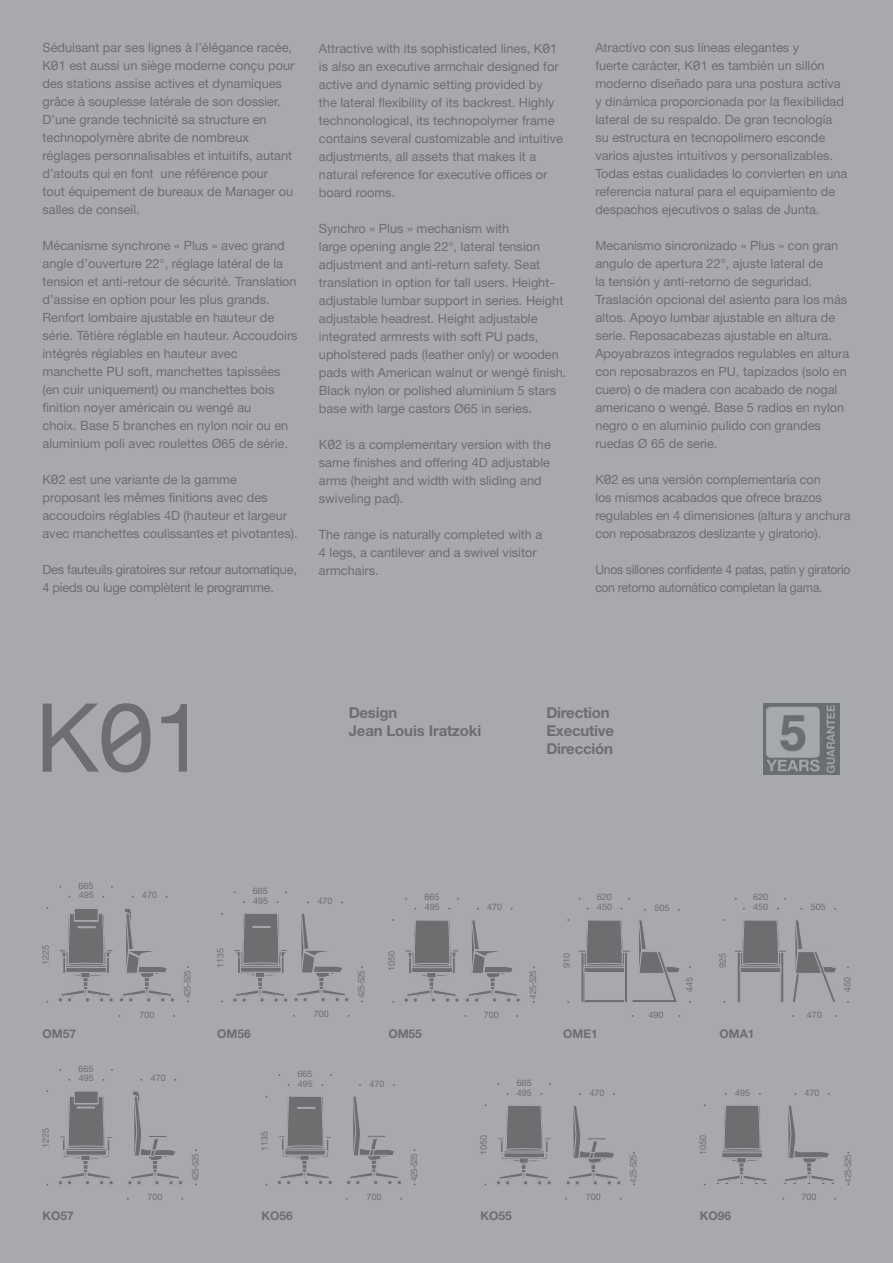
<style>
.page{position:relative;width:893px;height:1263px;background:#a7a9ac}
.page>*{position:absolute;margin:0;border:0;box-sizing:border-box;transform-origin:0 0}
.t1{font:95.4px "Helvetica Neue LT Std";color:#6d6e70}
.t2{font:700 15px/18px "Helvetica Neue LT Std";letter-spacing:-.015em;color:#6d6e70}
.t3{font:12.75px/18px "Helvetica Neue LT Std";color:#6d6e70}
.t4{font:12.75px/18px "Helvetica Neue LT Std";letter-spacing:-.02em;color:#6d6e70;scale:.95 1}
.t5{font:12.75px/18px "Helvetica Neue LT Std";letter-spacing:-.02em;color:#6d6e70}
.t6{font:700 12px "Helvetica Neue LT Std";color:#6d6e70}
.t7{font:9px/9.9px "Helvetica Neue LT Std";color:#6d6e70}
.t8{font:9px "Helvetica Neue LT Std";color:#6d6e70;scale:.9 1}
.s1{font-family:"Consolas";font-size:14.25px}
.s2{font-family:"Consolas";font-size:105.75px}
</style>
<div class="page">
<svg style="left:716px;top:1105px;width:51px;height:80px"></svg>
<hr style="left:724px;top:1151px;width:37px;height:1px;background:#a7a9ac">
<svg style="left:784px;top:1105px;width:51px;height:80px"></svg>
<svg style="left:59px;top:1091px;width:54px;height:94px"></svg>
<svg style="left:128px;top:1091px;width:54px;height:94px"></svg>
<svg style="left:278px;top:1096px;width:54px;height:88px"></svg>
<svg style="left:347px;top:1096px;width:54px;height:88px"></svg>
<svg style="left:497px;top:1105px;width:54px;height:80px"></svg>
<svg style="left:566px;top:1106px;width:55px;height:79px"></svg>
<svg style="left:59px;top:909px;width:115px;height:93px"></svg>
<svg style="left:233px;top:913px;width:116px;height:89px"></svg>
<svg style="left:404px;top:920px;width:116px;height:82px"></svg>
<svg style="left:735px;top:920px;width:101px;height:83px"></svg>
<svg style="left:578px;top:920px;width:102px;height:83px"></svg>
<img style="left:763px;top:703px;width:77px;height:71px">
<p class="t3" style="left:42px;top:39px;width:253px">Séduisant par ses lignes à l’élégance racée, K<span class="s1">0</span>1 est aussi un siège moderne conçu pour des stations assise actives et dynamiques grâce à souplesse latérale de son dossier.<br>D’une grande technicité sa structure en technopolymère abrite de nombreux réglages personnalisables et intuitifs, autant d’atouts qui en font une référence pour<br>tout équipement de bureaux de Manager ou salles de conseil.</p>
<p class="t3" style="left:42px;top:237px;width:257px">Mécanisme synchrone « Plus » avec grand angle d’ouverture 22°, réglage latéral de la tension et anti-retour de sécurité. Translation d’assise en option pour les plus grands.<br>Renfort lombaire ajustable en hauteur de série. Têtière réglable en hauteur. Accoudoirs intégrés réglables en hauteur avec manchette PU soft, manchettes tapissées (en cuir uniquement) ou manchettes bois finition noyer américain ou wengé au<br>choix. Base 5 branches en nylon noir ou en aluminium poli avec roulettes Ø65 de série.</p>
<p class="t3" style="left:42px;top:471px;width:257px">K<span class="s1">0</span>2 est une variante de la gamme proposant les mêmes finitions avec des accoudoirs réglables 4D (hauteur et largeur avec manchettes coulissantes et pivotantes).</p>
<p class="t5" style="left:42px;top:561px;width:256px">Des fauteuils giratoires sur retour automatique,<br>4 pieds ou luge complètent le programme.</p>
<p class="t3" style="left:319px;top:41px;width:245px">Attractive with its sophisticated lines, K<span class="s1">0</span>1 is also an executive armchair designed for active and dynamic setting provided by the lateral flexibility of its backrest. Highly technonological, its technopolymer frame contains several customizable and intuitive adjustments, all assets that makes it a natural reference for executive offices or board rooms.</p>
<p class="t3" style="left:319px;top:221px;width:249px">Synchro « Plus » mechanism with<br>large opening angle 22°, lateral tension adjustment and anti-return safety. Seat translation in option for tall users. Height&shy;adjustable lumbar support in series. Height adjustable headrest. Height adjustable integrated armrests with soft PU pads, upholstered pads (leather only) or wooden pads with American walnut or wengé finish.<br>Black nylon or polished aluminium 5 stars base with large castors Ø65 in series.</p>
<p class="t3" style="left:319px;top:437px;width:233px">K<span class="s1">0</span>2 is a complementary version with the same finishes and offering 4D adjustable arms (height and width with sliding and swiveling pad).</p>
<p class="t3" style="left:319px;top:527px;width:225px">The range is naturally completed with a<br>4 legs, a cantilever and a swivel visitor armchairs.</p>
<p class="t3" style="left:595px;top:39px;width:253px">Atractivo con sus líneas elegantes y<br>fuerte carácter, K<span class="s1">0</span>1 es también un sillón moderno diseñado para una postura activa y dinámica proporcionada por la flexibilidad lateral de su respaldo. De gran tecnología su estructura en tecnopolimero esconde varios ajustes intuitivos y personalizables.<br>Todas estas cualidades lo convierten en una referencia natural para el equipamiento de despachos ejecutivos o salas de Junta.</p>
<p class="t3" style="left:595px;top:237px;width:255px">Mecanismo sincronizado « Plus » con gran angulo de apertura 22°, ajuste lateral de<br>la tensión y anti-retorno de seguridad.<br>Traslación opcional del asiento para los más altos. Apoyo lumbar ajustable en altura de serie. Reposacabezas ajustable en altura.<br>Apoyabrazos integrados regulables en altura con reposabrazos en PU, tapizados (solo en cuero) o de madera con acabado de nogal americano o wengé. Base 5 radios en nylon negro o en aluminio pulido con grandes ruedas Ø 65 de serie.</p>
<p class="t3" style="left:595px;top:471px;width:257px">K<span class="s1">0</span>2 es una versión complementaria con<br>los mismos acabados que ofrece brazos regulables en 4 dimensiones (altura y anchura con reposabrazos deslizante y giratorio).</p>
<p class="t4" style="left:595px;top:561px;width:270px">Unos sillones confidente 4 patas, patín y giratorio con retorno automático completan la gama.</p>
<h1 class="t1" style="left:35px;top:703px;width:172px">K<span class="s2">0</span>1</h1>
<p class="t2" style="left:349px;top:705px;width:134px">Design<br>Jean Louis Iratzoki</p>
<p class="t2" style="left:546px;top:705px;width:69px">Direction<br>Executive</p>
<p class="t2" style="left:546px;top:741px;width:68px">Dirección</p>
<p class="t7" style="left:79px;top:881px;width:17px">665<br>495</p>
<p class="t7" style="left:142px;top:891px;width:17px">470</p>
<p class="t7" style="left:253px;top:887px;width:17px">665<br>495</p>
<p class="t7" style="left:317px;top:897px;width:17px">470</p>
<p class="t7" style="left:424px;top:893px;width:17px">665<br>495</p>
<p class="t7" style="left:487px;top:903px;width:17px">470</p>
<p class="t7" style="left:597px;top:893px;width:17px">620<br>450</p>
<p class="t7" style="left:654px;top:904px;width:17px">505</p>
<p class="t7" style="left:753px;top:893px;width:17px">620<br>450</p>
<p class="t7" style="left:811px;top:903px;width:17px">505</p>
<p class="t7" style="left:41px;top:965px;width:22px;rotate:-90deg">1225</p>
<p class="t8" style="left:184px;top:998px;width:32px;rotate:-90deg">425-525</p>
<p class="t7" style="left:216px;top:968px;width:22px;rotate:-90deg">1135</p>
<p class="t8" style="left:358px;top:998px;width:32px;rotate:-90deg">425-525</p>
<p class="t7" style="left:387px;top:971px;width:22px;rotate:-90deg">1050</p>
<p class="t8" style="left:530px;top:999px;width:32px;rotate:-90deg">425-525</p>
<p class="t7" style="left:562px;top:968px;width:17px;rotate:-90deg">910</p>
<p class="t7" style="left:685px;top:992px;width:17px;rotate:-90deg">445</p>
<p class="t7" style="left:718px;top:968px;width:17px;rotate:-90deg">925</p>
<p class="t7" style="left:843px;top:992px;width:17px;rotate:-90deg">450</p>
<p class="t7" style="left:139px;top:1010px;width:17px">700</p>
<p class="t7" style="left:314px;top:1010px;width:17px">700</p>
<p class="t7" style="left:484px;top:1010px;width:17px">700</p>
<p class="t7" style="left:648px;top:1010px;width:17px">490</p>
<p class="t7" style="left:807px;top:1010px;width:17px">470</p>
<p class="t6" style="left:42px;top:1029px;width:35px">OM57</p>
<p class="t6" style="left:217px;top:1029px;width:35px">OM56</p>
<p class="t6" style="left:388px;top:1029px;width:35px">OM55</p>
<p class="t6" style="left:563px;top:1029px;width:36px">OME1</p>
<p class="t6" style="left:719px;top:1029px;width:37px">OMA1</p>
<p class="t7" style="left:79px;top:1064px;width:17px">665<br>495</p>
<p class="t7" style="left:151px;top:1074px;width:17px">470</p>
<p class="t7" style="left:298px;top:1069px;width:17px">665<br>495</p>
<p class="t7" style="left:369px;top:1079px;width:17px">470</p>
<p class="t7" style="left:517px;top:1078px;width:17px">665<br>495</p>
<p class="t7" style="left:589px;top:1088px;width:17px">470</p>
<p class="t7" style="left:735px;top:1088px;width:17px">495</p>
<p class="t7" style="left:804px;top:1088px;width:17px">470</p>
<p class="t7" style="left:41px;top:1148px;width:22px;rotate:-90deg">1225</p>
<p class="t8" style="left:192px;top:1181px;width:32px;rotate:-90deg">425-525</p>
<p class="t7" style="left:260px;top:1151px;width:22px;rotate:-90deg">1135</p>
<p class="t8" style="left:411px;top:1181px;width:32px;rotate:-90deg">425-525</p>
<p class="t7" style="left:479px;top:1155px;width:22px;rotate:-90deg">1050</p>
<p class="t8" style="left:630px;top:1183px;width:32px;rotate:-90deg">425-525</p>
<p class="t7" style="left:699px;top:1155px;width:22px;rotate:-90deg">1050</p>
<p class="t8" style="left:844px;top:1183px;width:32px;rotate:-90deg">425-525</p>
<p class="t7" style="left:148px;top:1193px;width:17px">700</p>
<p class="t7" style="left:366px;top:1193px;width:17px">700</p>
<p class="t7" style="left:586px;top:1193px;width:17px">700</p>
<p class="t7" style="left:801px;top:1193px;width:17px">700</p>
<p class="t6" style="left:42px;top:1212px;width:33px">KO57</p>
<p class="t6" style="left:261px;top:1212px;width:33px">KO56</p>
<p class="t6" style="left:480px;top:1212px;width:33px">KO55</p>
<p class="t6" style="left:700px;top:1212px;width:33px">KO96</p>
</div>
